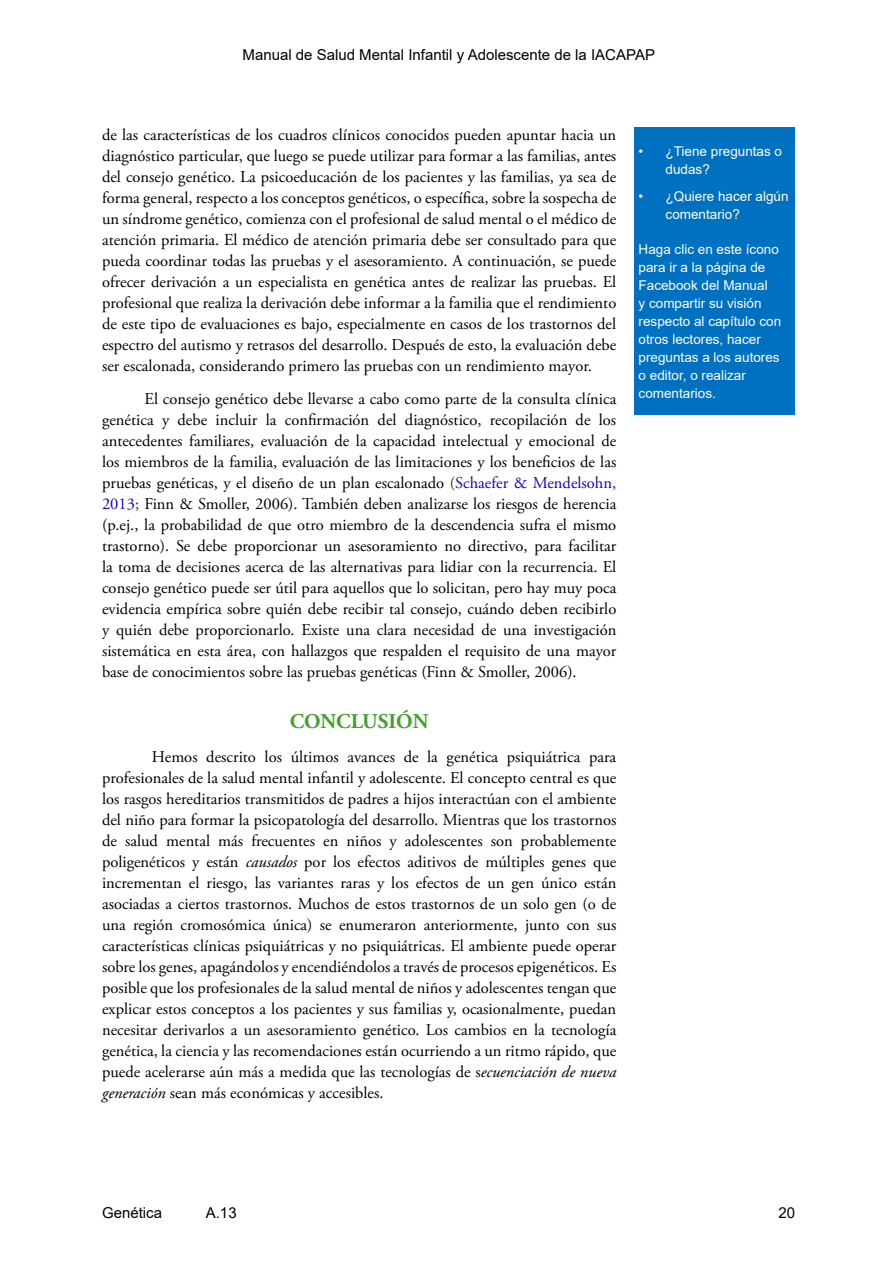
<style>
.page{position:relative;width:893px;height:1263px;background:#fff}
.page>*{position:absolute;margin:0;border:0;box-sizing:border-box;transform-origin:0 0}
.t1{font:700 21px "Adobe Garamond Pro";color:#44a12b}
.t2{font:16.5px/21px "Adobe Garamond Pro";color:#000;text-align:justify}
.t3{font:15px "Arial";color:#000}
.t4{font:13.5px/18px "Arial";color:#fff}
.s1{color:#2d2d2d}
.s2{color:#1700cb}
.s3{font-style:italic}
</style>
<div class="page">
<div style="left:634px;top:128px;width:161px;height:287px;background:#0070c0"></div>
<p class="t3" style="left:242px;top:45px;width:414px">Manual de Salud Mental Infantil y Adolescente de la IACAPAP</p>
<p class="t2" style="left:102px;top:124px;width:516px">de las características de los cuadros clínicos conocidos pueden apuntar hacia un diagnóstico particular, que luego se puede utilizar para formar a las familias, antes del consejo genético. La psicoeducación de los pacientes y las familias, ya sea de forma general, respecto a los conceptos genéticos, o específica, sobre la sospecha de un síndrome genético, comienza con el profesional de salud mental o el médico de atención primaria. El médico de atención primaria debe ser consultado para que pueda coordinar todas las pruebas y el asesoramiento. A continuación, se puede ofrecer derivación a un especialista en genética antes de realizar las pruebas. El profesional que realiza la derivación debe informar a la familia que el rendimiento de este tipo de evaluaciones es bajo, especialmente en casos de los trastornos del espectro del autismo y retrasos del desarrollo. Después de esto, la evaluación debe ser escalonada, considerando primero las pruebas con un rendimiento mayor.</p>
<p class="t2" style="left:102px;top:389px;width:516px;text-indent:43px">El consejo genético debe llevarse a cabo como parte de la consulta clínica genética y debe incluir la confirmación del diagnóstico, recopilación de los antecedentes familiares, evaluación de la capacidad intelectual y emocional de los miembros de la familia, evaluación de las limitaciones y los beneficios de las pruebas genéticas, y el diseño de un plan escalonado <span class="s1">(</span><span class="s2">Schaefer &amp; Mendelsohn, 2013</span><span class="s1">;</span> Finn &amp; Smoller, 2006). También deben analizarse los riesgos de herencia (p.ej., la probabilidad de que otro miembro de la descendencia sufra el mismo trastorno). Se debe proporcionar un asesoramiento no directivo, para facilitar la toma de decisiones acerca de las alternativas para lidiar con la recurrencia. El consejo genético puede ser útil para aquellos que lo solicitan, pero hay muy poca evidencia empírica sobre quién debe recibir tal consejo, cuándo deben recibirlo y quién debe proporcionarlo. Existe una clara necesidad de una investigación sistemática en esta área, con hallazgos que respalden el requisito de una mayor base de conocimientos sobre las pruebas genéticas (Finn &amp; Smoller, 2006).</p>
<p class="t1" style="left:290px;top:709px;width:140px">CONCLUSIÓN</p>
<p class="t2" style="left:102px;top:747px;width:516px;text-indent:50px">Hemos descrito los últimos avances de la genética psiquiátrica para profesionales de la salud mental infantil y adolescente. El concepto central es que los rasgos hereditarios transmitidos de padres a hijos interactúan con el ambiente del niño para formar la psicopatología del desarrollo. Mientras que los trastornos de salud mental más frecuentes en niños y adolescentes son probablemente poligenéticos y están <span class="s3">causados</span> por los efectos aditivos de múltiples genes que incrementan el riesgo, las variantes raras y los efectos de un gen único están asociadas a ciertos trastornos. Muchos de estos trastornos de un solo gen (o de una región cromosómica única) se enumeraron anteriormente, junto con sus características clínicas psiquiátricas y no psiquiátricas. El ambiente puede operar sobre los genes, apagándolos y encendiéndolos a través de procesos epigenéticos. Es posible que los profesionales de la salud mental de niños y adolescentes tengan que explicar estos conceptos a los pacientes y sus familias y, ocasionalmente, puedan necesitar derivarlos a un asesoramiento genético. Los cambios en la tecnología genética, la ciencia y las recomendaciones están ocurriendo a un ritmo rápido, que puede acelerarse aún más a medida que las tecnologías de s<span class="s3">ecuenciación de nueva generación</span> sean más económicas y accesibles.</p>
<p class="t4" style="left:666px;top:143px;width:118px;text-indent:-27px">• ¿Tiene preguntas o dudas?</p>
<p class="t4" style="left:666px;top:187px;width:125px;text-indent:-27px">• ¿Quiere hacer algún comentario?</p>
<p class="t4" style="left:639px;top:240px;width:144px">Haga clic en este ícono para ir a la página de<br>Facebook del Manual<br>y compartir su visión respecto al capítulo con otros lectores, hacer preguntas a los autores o editor, o realizar comentarios.</p>
<p class="t3" style="left:102px;top:1202px;width:62px">Genética</p>
<p class="t3" style="left:206px;top:1202px;width:32px">A.13</p>
<p class="t3" style="left:778px;top:1202px;width:18px">20</p>
</div>
